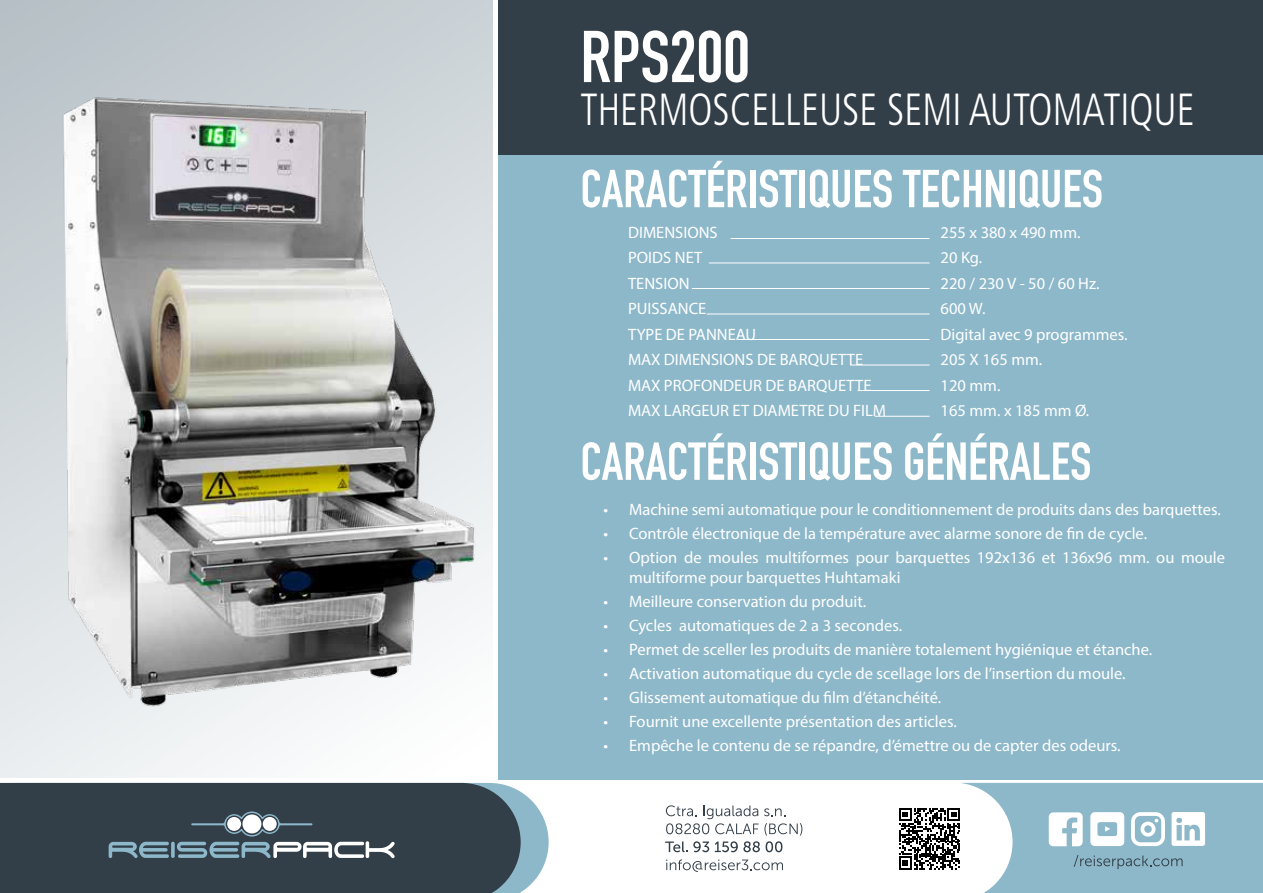
<style>
.page{position:relative;width:1263px;height:893px;background:#fff}
.page>*{position:absolute;margin:0;border:0;box-sizing:border-box;transform-origin:0 0}
.t1{font:700 72px "DIN Condensed";color:#fff}
.t2{font:700 52.5px "DIN Condensed";color:#fff}
.t3{font:300 condensed 45px "Frutiger LT Std";color:#fff;scale:.9 1}
.t4{font:16.5px/25.5px "Myriad Pro";color:#fff}
</style>
<div class="page">
<svg style="left:521px;top:792px;width:28px;height:100px;fill:#8db8ca"></svg>
<div style="left:0;top:783px;width:521px;height:110px;background:#323e48"></div>
<svg style="left:666px;top:805px;width:136px;height:30px"></svg>
<svg style="left:665px;top:841px;width:44px;height:11px"></svg>
<svg style="left:715px;top:841px;width:45px;height:11px"></svg>
<svg style="left:766px;top:841px;width:16px;height:11px"></svg>
<svg style="left:666px;top:859px;width:117px;height:13px"></svg>
<svg style="left:109px;top:811px;width:286px;height:47px;background:#55646e"></svg>
<div style="left:499px;top:0;width:764px;height:779px;background:#8db8ca"></div>
<div style="left:499px;top:0;width:764px;height:155px;background:#323e48"></div>
<svg style="left:0;top:0;width:492px;height:778px"></svg>
<img style="left:26px;top:64px;width:473px;height:674px">
<hr style="left:730px;top:238px;width:199px;height:1px;background:#fff">
<hr style="left:709px;top:263px;width:220px;height:1px;background:#fff">
<hr style="left:692px;top:288px;width:237px;height:1px;background:#fff">
<hr style="left:707px;top:314px;width:222px;height:1px;background:#fff">
<hr style="left:738px;top:339px;width:191px;height:1px;background:#fff">
<hr style="left:850px;top:365px;width:79px;height:1px;background:#fff">
<hr style="left:857px;top:390px;width:72px;height:1px;background:#fff">
<hr style="left:875px;top:416px;width:54px;height:1px;background:#fff">
<svg style="left:899px;top:783px;width:364px;height:110px"></svg>
<h1 class="t1" style="left:580px;top:8px;width:171px">RPS200</h1>
<h3 class="t3" style="left:580px;top:84px;width:684px">THERMOSCELLEUSE SEMI AUTOMATIQUE</h3>
<h2 class="t2" style="left:580px;top:154px;width:524px">CARACTÉRISTIQUES TECHNIQUES</h2>
<p class="t4" style="left:628px;top:219px;width:260px">DIMENSIONS<br>POIDS NET<br>TENSION<br>PUISSANCE<br>TYPE DE PANNEAU<br>MAX DIMENSIONS DE BARQUETTE<br>MAX PROFONDEUR DE BARQUETTE<br>MAX LARGEUR ET DIAMETRE DU FILM</p>
<p class="t4" style="left:941px;top:219px;width:188px">255 x 380 x 490 mm.<br>20 Kg.<br>220 / 230 V - 50 / 60 Hz.<br>600 W.<br>Digital avec 9 programmes.<br>205 X 165 mm.<br>120 mm.<br>165 mm. x 185 mm Ø.</p>
<h2 class="t2" style="left:580px;top:426px;width:512px">CARACTÉRISTIQUES GÉNÉRALES</h2>
<p class="t4" style="left:604px;top:496px;width:619px">• Machine semi automatique pour le conditionnement de produits dans des barquettes.</p>
<p class="t4" style="left:604px;top:520px;width:545px">• Contrôle électronique de la température avec alarme sonore de fin de cycle.</p>
<p class="t4" style="left:629px;top:547px;width:597px;line-height:19.8px;text-indent:-26px">• Option de moules multiformes pour barquettes 192x136 et 136x96 mm. ou moule multiforme pour barquettes Huhtamaki</p>
<p class="t4" style="left:604px;top:588px;width:264px">• Meilleure conservation du produit.</p>
<p class="t4" style="left:604px;top:612px;width:300px">• Cycles automatiques de 2 a 3 secondes.</p>
<p class="t4" style="left:604px;top:636px;width:550px">• Permet de sceller les produits de manière totalement hygiénique et étanche.</p>
<p class="t4" style="left:604px;top:660px;width:523px">• Activation automatique du cycle de scellage lors de l’insertion du moule.</p>
<p class="t4" style="left:604px;top:684px;width:339px">• Glissement automatique du film d’étanchéité.</p>
<p class="t4" style="left:604px;top:708px;width:355px">• Fournit une excellente présentation des articles.</p>
<p class="t4" style="left:604px;top:732px;width:518px">• Empêche le contenu de se répandre, d’émettre ou de capter des odeurs.</p>
</div>
